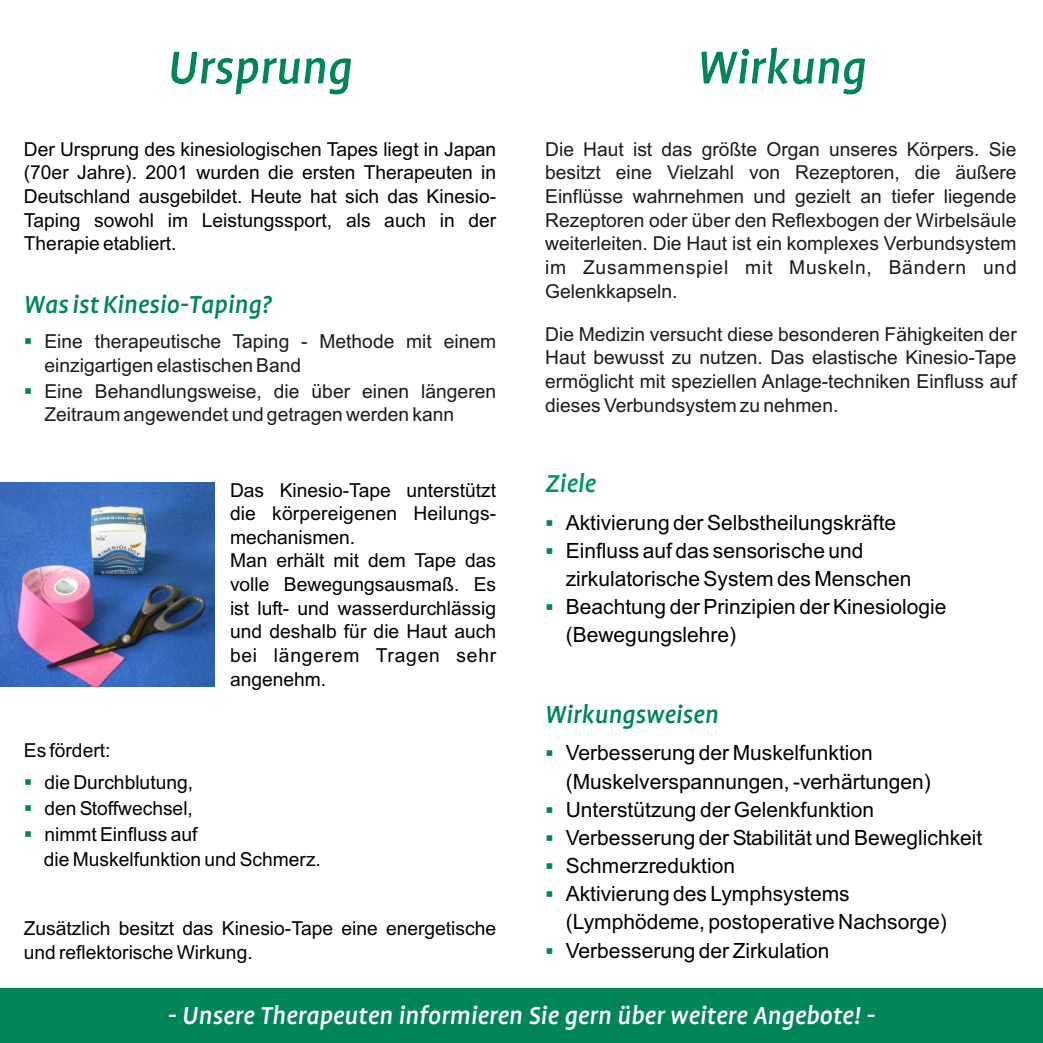
<style>
.page{position:relative;width:1043px;height:1043px;background:#fff}
.page>*{position:absolute;margin:0;border:0;box-sizing:border-box;transform-origin:0 0}
.t1{font:italic 52.5px "Profile";color:#008559}
.t2{font:italic 28px "Profile";color:#fff}
.t3{font:italic 28px "Profile";color:#008559}
.t4{font:italic 28px "Profile";color:#009161}
.t5{font:21px/28.2px "Arial";color:#000}
.t6{font:19.25px/23.6px "Arial";color:#1f1a17}
.t7{font:19.25px/23.6px "Arial";color:#000}
.t8{font:19.25px/28.2px "Wingdings";color:#008559;text-align:justify}
</style>
<div class="page">
<img style="left:0;top:483px;width:214px;height:203px">
<div style="left:0;top:989px;width:1043px;height:54px;background:#008559"></div>
<h1 class="t1" style="left:167px;top:48px;width:187px">Ursprung</h1>
<h1 class="t1" style="left:697px;top:48px;width:171px">Wirkung</h1>
<p class="t7" style="left:24px;top:139px;width:474px;text-align:justify">Der Ursprung des kinesiologischen Tapes liegt in Japan (70er Jahre). 2001 wurden die ersten Therapeuten in Deutschland ausgebildet. Heute hat sich das Kinesio-Taping sowohl im Leistungssport, als auch in der Therapie etabliert.</p>
<h2 class="t3" style="left:24px;top:294px;width:249px">Was ist Kinesio-Taping?</h2>
<p class="t8" style="left:24px;top:329px;width:10px">▪</p>
<p class="t6" style="left:44px;top:331px;width:453px">Eine therapeutische Taping - Methode mit einem einzigartigen elastischen Band</p>
<p class="t6" style="left:44px;top:381px;width:453px">Eine Behandlungsweise, die über einen längeren<br>Zeitraum angewendet und getragen werden kann</p>
<p class="t8" style="left:24px;top:378px;width:10px">▪</p>
<p class="t7" style="left:230px;top:480px;width:268px">Das Kinesio-Tape unterstützt die körpereigenen Heilungs&shy;mechanismen.<br>Man erhält mit dem Tape das volle Bewegungsausmaß. Es ist luft- und wasserdurchlässig und deshalb für die Haut auch bei längerem Tragen sehr angenehm.</p>
<p class="t7" style="left:44px;top:736px;width:150px;line-height:32.2px;text-indent:-21px">Es fördert:<br>die Durchblutung,</p>
<p class="t7" style="left:44px;top:797px;width:279px;line-height:25.7px">den Stoffwechsel,<br>nimmt Einfluss auf<br>die Muskelfunktion und Schmerz.</p>
<p class="t8" style="left:24px;top:771px;width:10px;line-height:25.7px">▪ ▪ ▪</p>
<p class="t7" style="left:24px;top:918px;width:474px">Zusätzlich besitzt das Kinesio-Tape eine energetische und reflektorische Wirkung.</p>
<p class="t6" style="left:545px;top:139px;width:473px;text-align:justify">Die Haut ist das größte Organ unseres Körpers. Sie besitzt eine Vielzahl von Rezeptoren, die äußere Einflüsse wahrnehmen und gezielt an tiefer liegende Rezeptoren oder über den Reflexbogen der Wirbelsäule weiterleiten. Die Haut ist ein komplexes Verbundsystem im Zusammenspiel mit Muskeln, Bändern und Gelenkkapseln.</p>
<p class="t6" style="left:545px;top:324px;width:473px;text-align:justify">Die Medizin versucht diese besonderen Fähigkeiten der Haut bewusst zu nutzen. Das elastische Kinesio-Tape ermöglicht mit speziellen Anlage-techniken Einfluss auf dieses Verbundsystem zu nehmen.</p>
<h2 class="t4" style="left:545px;top:473px;width:52px">Ziele</h2>
<p class="t8" style="left:545px;top:595px;width:10px">▪</p>
<p class="t5" style="left:566px;top:510px;width:382px">Aktivierung der Selbstheilungskräfte Einfluss auf das sensorische und zirkulatorische System des Menschen Beachtung der Prinzipien der Kinesiologie (Bewegungslehre)</p>
<h2 class="t3" style="left:545px;top:703px;width:175px">Wirkungsweisen</h2>
<p class="t8" style="left:545px;top:741px;width:10px">▪</p>
<p class="t5" style="left:566px;top:741px;width:418px">Verbesserung der Muskelfunktion (Muskelverspannungen, -verhärtungen)<br>Unterstützung der Gelenkfunktion Verbesserung der Stabilität und Beweglichkeit Schmerzreduktion<br>Aktivierung des Lymphsystems (Lymphödeme, postoperative Nachsorge)<br>Verbesserung der Zirkulation</p>
<p class="t8" style="left:545px;top:797px;width:10px">▪ ▪ ▪ ▪</p>
<p class="t8" style="left:545px;top:938px;width:10px">▪</p>
<h2 class="t2" style="left:167px;top:1005px;width:709px">- Unsere Therapeuten informieren Sie gern über weitere Angebote! -</h2>
</div>
